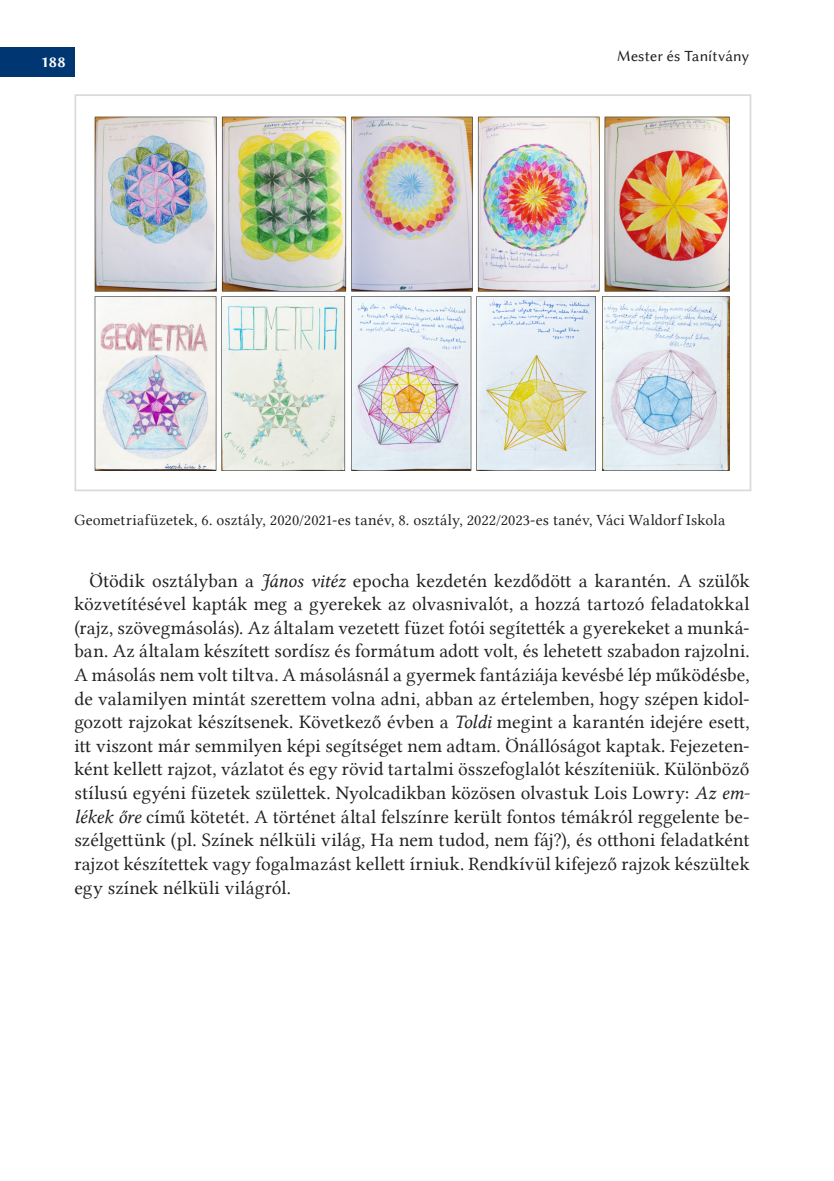
<style>
.page{position:relative;width:834px;height:1181px;background:#fff}
.page>*{position:absolute;margin:0;border:0;box-sizing:border-box;transform-origin:0 0}
.alap_fölé{font:19.25px/23.6px "Lin Libertine";letter-spacing:.005em;color:#231f20;text-align:justify}
.Ábra_cím{font:15.75px "Lin Libertine";letter-spacing:.01em;color:#231f20}
.t1{font:15.75px "Lin Biolinum";letter-spacing:.01em;color:#231f20}
.t2{font:15.75px "Lin Biolinum B";color:#fff}
.s1{font-family:"Lin Libertine I"}
</style>
<div class="page">
<div style="left:0;top:47px;width:74px;height:29px;background:#003773"></div>
<img style="left:94px;top:116px;width:636px;height:355px">
<div style="left:74px;top:94px;width:677px;height:397px;border:2px solid #d9dadc"></div>
<p class="t2" style="left:41px;top:51px;width:26px">188</p>
<p class="t1" style="left:616px;top:47px;width:134px">Mester és Tanítvány</p>
<p class="Ábra_cím" style="left:74px;top:511px;width:652px">Geometriafüzetek, 6. osztály, 2020/2021-es tanév, 8. osztály, 2022/2023-es tanév, Váci Waldorf Iskola</p>
<p class="alap_fölé" style="left:74px;top:568px;width:676px;text-indent:15px">Ötödik osztályban a <span class="s1">János vitéz</span> epocha kezdetén kezdődött a karantén. A szülők közvetítésével kapták meg a gyerekek az olvasnivalót, a hozzá tartozó feladatokkal (rajz, szövegmásolás). Az általam vezetett füzet fotói segítették a gyerekeket a munká&shy;ban. Az általam készített sordísz és formátum adott volt, és lehetett szabadon rajzolni.<br>A másolás nem volt tiltva. A másolásnál a gyermek fantáziája kevésbé lép működésbe, de valamilyen mintát szerettem volna adni, abban az értelemben, hogy szépen kidol&shy;gozott rajzokat készítsenek. Következő évben a <span class="s1">Toldi</span> megint a karantén idejére esett, itt viszont már semmilyen képi segítséget nem adtam. Önállóságot kaptak. Fejezeten&shy;ként kellett rajzot, vázlatot és egy rövid tartalmi összefoglalót készíteniük. Különböző stílusú egyéni füzetek születtek. Nyolcadikban közösen olvastuk Lois Lowry: <span class="s1">Az em&shy;lékek őre</span> című kötetét. A történet által felszínre került fontos témákról reggelente be&shy;szélgettünk (pl. Színek nélküli világ, Ha nem tudod, nem fáj?), és otthoni feladatként rajzot készítettek vagy fogalmazást kellett írniuk. Rendkívül kifejező rajzok készültek egy színek nélküli világról.</p>
</div>
